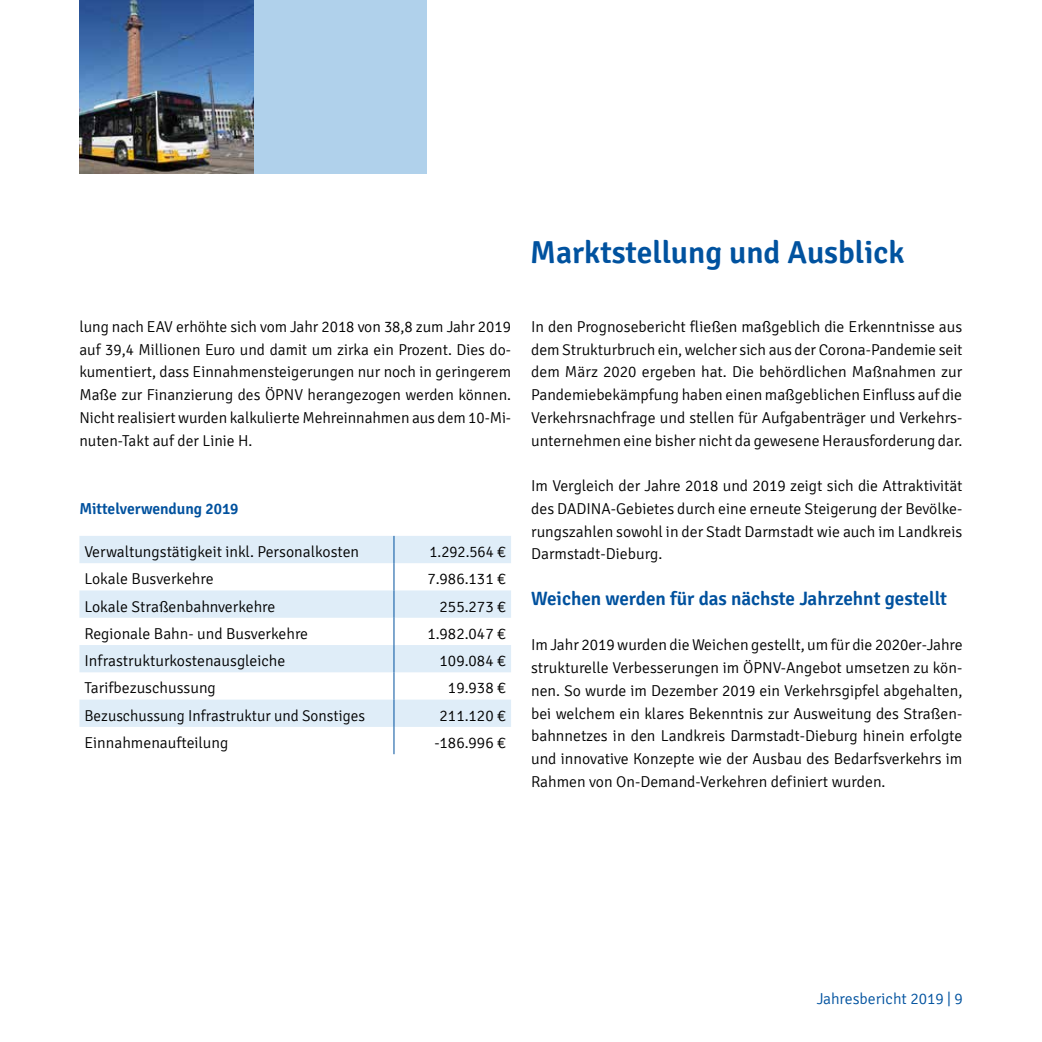
<style>
.page{position:relative;width:1042px;height:1042px;background:#fff}
.page>*{position:absolute;margin:0;border:0;box-sizing:border-box;transform-origin:0 0}
.t1{font:600 31.5px "Signika";color:#00529f}
.t2{font:600 19.25px "Signika";color:#00519e}
.t3{font:300 15.75px/22.8px "Signika";color:#000;text-align:justify}
.t4{font:600 15.75px "Signika";color:#00519e}
.t5{font:300 15.75px "Signika";color:#00529f}
</style>
<div class="page">
<div style="left:253px;top:0;width:174px;height:174px;background:#b0d1eb"></div>
<img style="left:79px;top:0;width:174px;height:174px">
<svg style="left:79px;top:536px;width:432px;height:191px;fill:#dfedf8"></svg>
<svg style="left:394px;top:536px;width:1px;height:218px"></svg>
<p class="t3" style="left:79px;top:315px;width:433px">lung nach EAV erhöhte sich vom Jahr 2018 von 38,8 zum Jahr 2019 auf 39,4 Millionen Euro und damit um zirka ein Prozent. Dies do&shy;kumentiert, dass Einnahmensteigerungen nur noch in geringerem Maße zur Finanzierung des ÖPNV herangezogen werden können.<br>Nicht realisiert wurden kalkulierte Mehreinnahmen aus dem 10-Mi&shy;nuten-Takt auf der Linie H.</p>
<p class="t4" style="left:79px;top:499px;width:161px">Mittelverwendung 2019</p>
<p class="t3" style="left:84px;top:540px;width:276px">Verwaltungstätigkeit inkl. Personalkosten</p>
<p class="t3" style="left:429px;top:540px;width:78px">1.292.564 €</p>
<p class="t3" style="left:84px;top:568px;width:131px">Lokale Busverkehre</p>
<p class="t3" style="left:427px;top:568px;width:80px">7.986.131 €</p>
<p class="t3" style="left:84px;top:595px;width:193px">Lokale Straßenbahnverkehre</p>
<p class="t3" style="left:440px;top:595px;width:68px">255.273 €</p>
<p class="t3" style="left:84px;top:622px;width:225px">Regionale Bahn- und Busverkehre</p>
<p class="t3" style="left:427px;top:622px;width:80px">1.982.047 €</p>
<p class="t3" style="left:84px;top:650px;width:202px">Infrastrukturkostenausgleiche</p>
<p class="t3" style="left:440px;top:650px;width:68px">109.084 €</p>
<p class="t3" style="left:84px;top:677px;width:133px">Tarifbezuschussung</p>
<p class="t3" style="left:448px;top:677px;width:60px">19.938 €</p>
<p class="t3" style="left:84px;top:704px;width:282px">Bezuschussung Infrastruktur und Sonstiges</p>
<p class="t3" style="left:440px;top:704px;width:68px">211.120 €</p>
<p class="t3" style="left:84px;top:731px;width:145px">Einnahmenaufteilung</p>
<p class="t3" style="left:434px;top:731px;width:73px">-186.996 €</p>
<h1 class="t1" style="left:530px;top:234px;width:376px">Marktstellung und Ausblick</h1>
<p class="t3" style="left:531px;top:315px;width:433px">In den Prognosebericht fließen maßgeblich die Erkenntnisse aus dem Strukturbruch ein, welcher sich aus der Corona-Pandemie seit dem März 2020 ergeben hat. Die behördlichen Maßnahmen zur Pandemiebekämpfung haben einen maßgeblichen Einfluss auf die Verkehrsnachfrage und stellen für Aufgabenträger und Verkehrs&shy;unternehmen eine bisher nicht da gewesene Herausforderung dar.</p>
<p class="t3" style="left:531px;top:475px;width:433px">Im Vergleich der Jahre 2018 und 2019 zeigt sich die Attraktivität des DADINA-Gebietes durch eine erneute Steigerung der Bevölke&shy;rungszahlen sowohl in der Stadt Darmstadt wie auch im Landkreis Darmstadt-Dieburg.</p>
<p class="t2" style="left:531px;top:587px;width:417px">Weichen werden für das nächste Jahrzehnt gestellt</p>
<p class="t3" style="left:531px;top:634px;width:433px">Im Jahr 2019 wurden die Weichen gestellt, um für die 2020er-Jahre strukturelle Verbesserungen im ÖPNV-Angebot umsetzen zu kön&shy;nen. So wurde im Dezember 2019 ein Verkehrsgipfel abgehalten, bei welchem ein klares Bekenntnis zur Ausweitung des Straßen&shy;bahnnetzes in den Landkreis Darmstadt-Dieburg hinein erfolgte und innovative Konzepte wie der Ausbau des Bedarfsverkehrs im Rahmen von On-Demand-Verkehren definiert wurden.</p>
<p class="t5" style="left:817px;top:989px;width:148px">Jahresbericht 2019 | 9</p>
</div>
